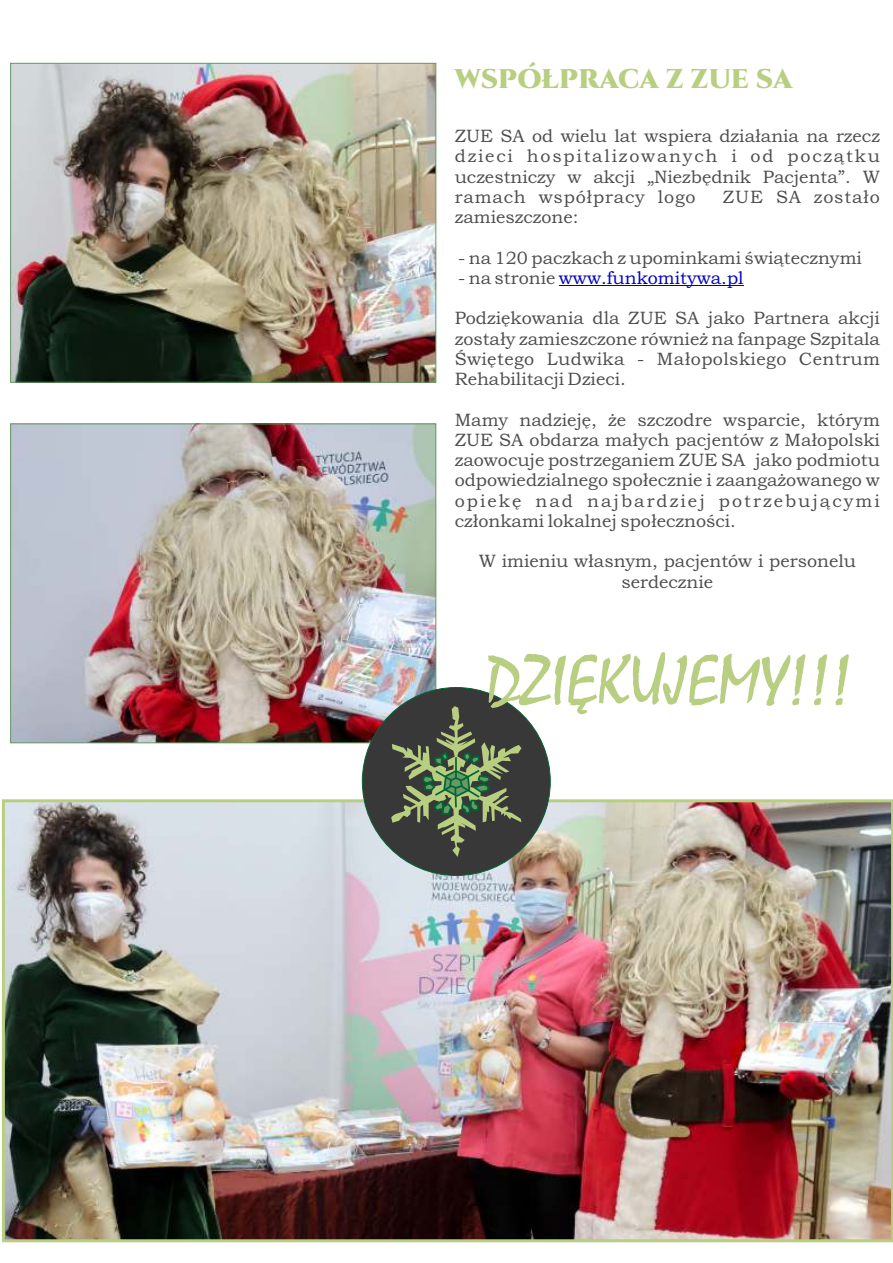
<style>
.page{position:relative;width:893px;height:1263px;background:#fff}
.page>*{position:absolute;margin:0;border:0;box-sizing:border-box;transform-origin:0 0}
.t1{font:72px "Mistral";color:#b8ce81}
.t2{font:900 27px "Cinzel";color:#b8ce81}
.t3{font:18px/20.2px "Bookman Old Style";color:#4d4d4d;text-align:justify}
.t4{font:18px "Bookman Old Style";color:#0000c4}
.t5{font:18px "Bookman Old Style";letter-spacing:.045em;color:#4d4d4d}
.s1{color:#4d4d4d}
</style>
<div class="page">
<img style="left:2px;top:799px;width:891px;height:443px">
<hr style="left:559px;top:286px;width:185px;height:1px;background:#0000c4">
<img style="left:12px;top:65px;width:422px;height:316px">
<div style="left:10px;top:63px;width:426px;height:320px;border:1px solid #696"></div>
<img style="left:12px;top:425px;width:422px;height:316px">
<div style="left:10px;top:423px;width:426px;height:320px;border:1px solid #696"></div>
<div style="left:362px;top:687px;width:189px;height:189px;background:#383838;border:1px solid #063;border-radius:50%"></div>
<svg style="left:391px;top:706px;width:130px;height:151px"></svg>
<h2 class="t2" style="left:455px;top:67px;width:339px">WSPÓŁPRACA Z ZUE SA</h2>
<p class="t3" style="left:455px;top:128px;width:427px">ZUE SA od wielu lat wspiera działania na rzecz dzieci hospitalizowanych i od początku uczestniczy w akcji „Niezbędnik Pacjenta”. W ramach współpracy logo</p>
<p class="t5" style="left:723px;top:190px;width:158px">ZUE SA zostało</p>
<p class="t3" style="left:455px;top:209px;width:125px">zamieszczone:</p>
<p class="t3" style="left:458px;top:249px;width:405px">- na 120 paczkach z upominkami świątecznymi</p>
<p class="t4" style="left:458px;top:271px;width:287px"><span class="s1">- na stronie</span> www.funkomitywa.pl</p>
<p class="t3" style="left:455px;top:310px;width:427px">Podziękowania dla ZUE SA jako Partnera akcji zostały zamieszczone również na fanpage Szpitala Świętego Ludwika - Małopolskiego Centrum Rehabilitacji Dzieci.</p>
<p class="t3" style="left:455px;top:411px;width:427px">Mamy nadzieję, że szczodre wsparcie, którym ZUE SA obdarza małych pacjentów z Małopolski zaowocuje postrzeganiem ZUE SA jako podmiotu odpowiedzialnego społecznie i zaangażowanego w opiekę nad najbardziej potrzebującymi członkami lokalnej społeczności.</p>
<p class="t3" style="left:479px;top:553px;width:379px;text-align:center">W imieniu własnym, pacjentów i personelu serdecznie</p>
<h1 class="t1" style="left:486px;top:657px;width:368px">DZIĘKUJEMY!!!</h1>
</div>
